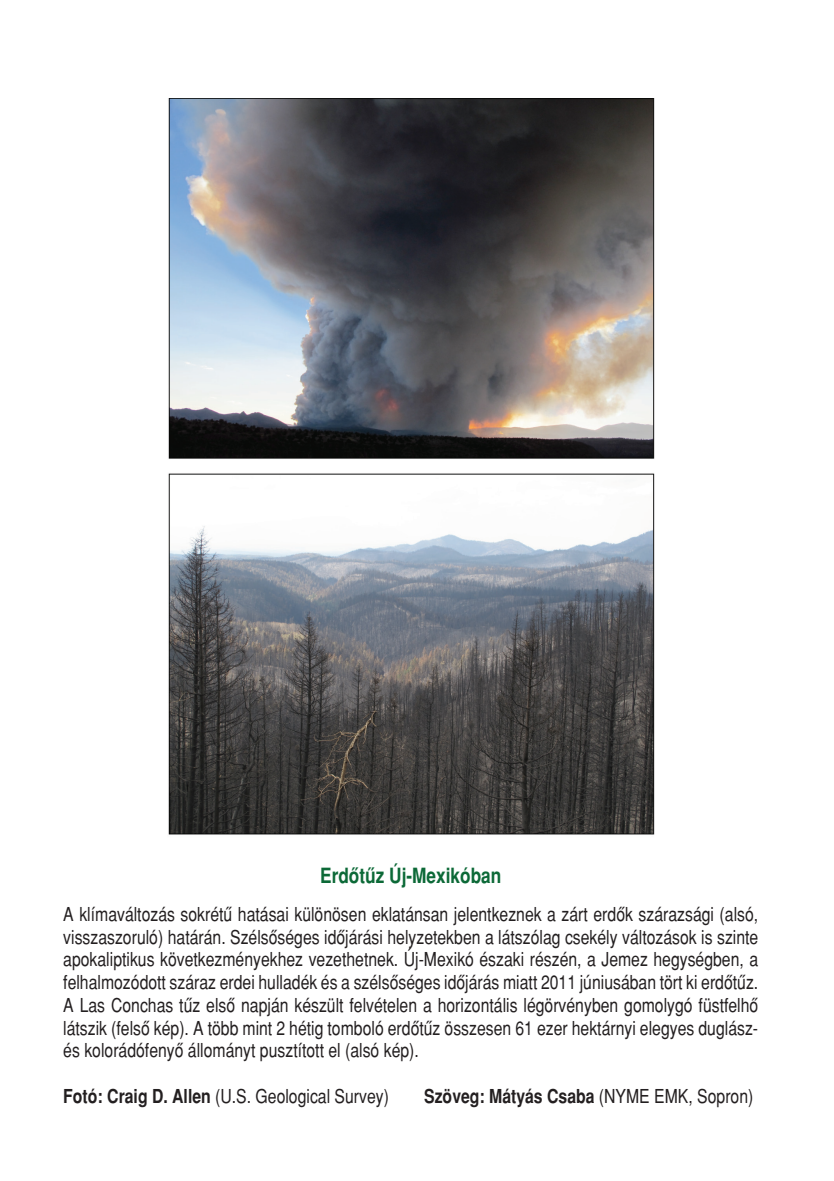
<style>
.page{position:relative;width:834px;height:1181px;background:#fff}
.page>*{position:absolute;margin:0;border:0;box-sizing:border-box;transform-origin:0 0}
.t1{font:700 21px "H Helvetica Narrow";color:#0c6937}
.t2{font:19.25px/22.8px "H Helvetica Narrow";color:#231f20;text-align:justify}
.t3{font:700 19.25px "H Helvetica Narrow";color:#231f20}
.s1{font-weight:700}
.s2{font-weight:400}
</style>
<div class="page">
<img style="left:168px;top:98px;width:487px;height:737px">
<p class="t1" style="left:320px;top:863px;width:182px">Erdôtûz Új-Mexikóban</p>
<p class="t2" style="left:63px;top:902px;width:696px">A klímaváltozás sokrétû hatásai különösen eklatánsan jelentkeznek a zárt erdôk szárazsági (alsó, visszaszoruló) határán. Szélsôséges idôjárási helyzetekben a látszólag csekély változások is szinte apokaliptikus következményekhez vezethetnek. Új-Mexikó északi részén, a Jemez hegységben, a felhalmozódott száraz erdei hulladék és a szélsôséges idôjárás miatt 2011 júniusában tört ki erdôtûz.<br>A Las Conchas tûz elsô napján készült felvételen a horizontális légörvényben gomolygó füstfelhô látszik (felsô kép). A több mint 2 hétig tomboló erdôtûz összesen 61 ezer hektárnyi elegyes duglász&shy;és kolorádófenyô állományt pusztított el (alsó kép).</p>
<p class="t2" style="left:63px;top:1084px;width:327px"><span class="s1">Fotó: Craig D. Allen</span> (U.S. Geological Survey)</p>
<p class="t3" style="left:424px;top:1085px;width:331px">Szöveg: Mátyás Csaba <span class="s2">(NYME EMK, Sopron)</span></p>
</div>
